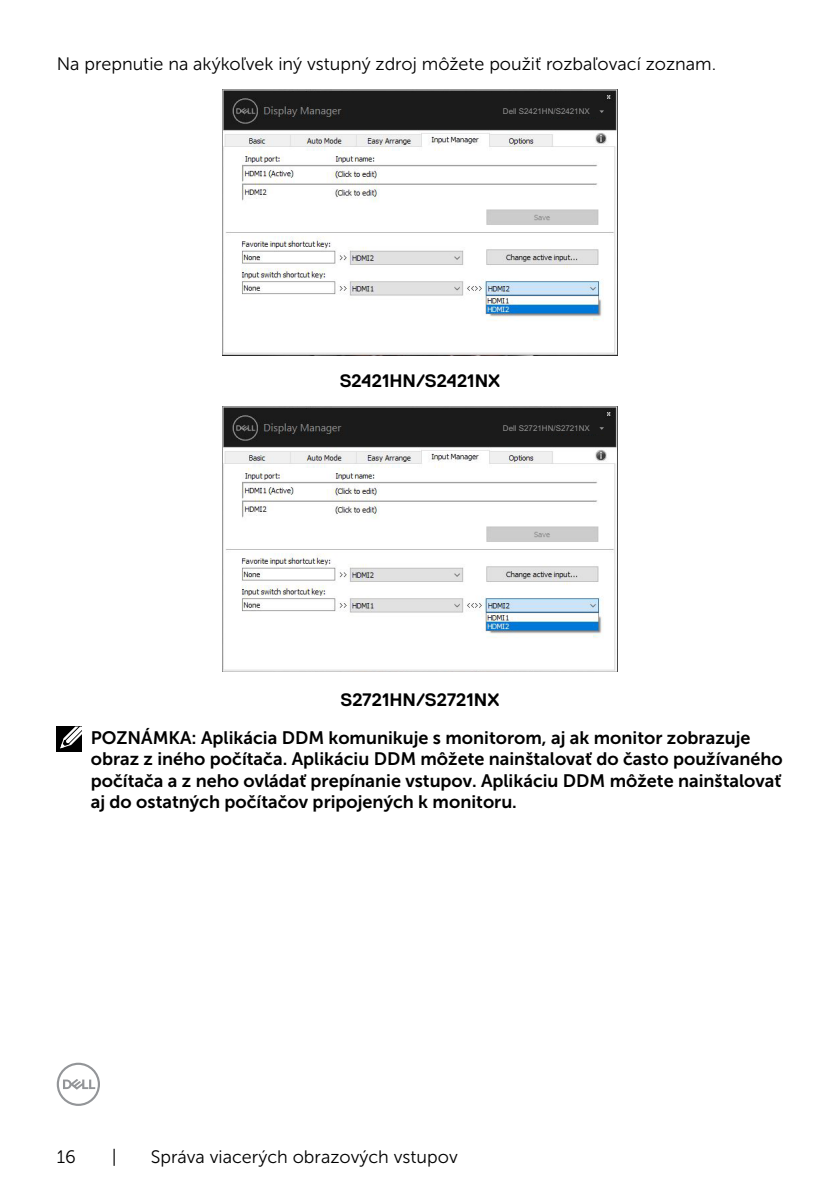
<style>
.page{position:relative;width:840px;height:1191px;background:#fff}
.page>*{position:absolute;margin:0;border:0;box-sizing:border-box;transform-origin:0 0}
.t1{font:18px/21.6px "Museo Sans For Dell 700";color:#000}
.t2{font:18px "Museo Sans For Dell 300";color:#000}
.t3{font:700 18px "Dell Replica";color:#000}
.t4{font:8px "Arial";color:#939393}
</style>
<div class="page">
<svg style="left:57px;top:1062px;width:43px;height:44px"></svg>
<img style="left:223px;top:89px;width:393px;height:266px">
<div style="left:519px;top:108px;width:86px;height:9px;background:#1b1b1b"></div>
<img style="left:223px;top:406px;width:393px;height:266px">
<div style="left:519px;top:424px;width:86px;height:10px;background:#1b1b1b"></div>
<div style="left:57px;top:726px;width:25px;height:26px;background:#000"></div>
<svg style="left:60px;top:726px;width:22px;height:23px"></svg>
<p class="t2" style="left:57px;top:54px;width:660px">Na prepnutie na akýkoľvek iný vstupný zdroj môžete použiť rozbaľovací zoznam.</p>
<p class="t4" style="left:502px;top:107px;width:88px">Dell S2421HN/S2421NX</p>
<p class="t3" style="left:339px;top:371px;width:162px">S2421HN/S2421NX</p>
<p class="t4" style="left:502px;top:423px;width:88px">Dell S2721HN/S2721NX</p>
<p class="t3" style="left:340px;top:690px;width:160px">S2721HN/S2721NX</p>
<p class="t1" style="left:91px;top:726px;width:693px">POZNÁMKA: Aplikácia DDM komunikuje s monitorom, aj ak monitor zobrazuje obraz z iného počítača. Aplikáciu DDM môžete nainštalovať do často používaného počítača a z neho ovládať prepínanie vstupov. Aplikáciu DDM môžete nainštalovať aj do ostatných počítačov pripojených k monitoru.</p>
<p class="t2" style="left:57px;top:1146px;width:21px">16</p>
<p class="t2" style="left:112px;top:1146px;width:6px">|</p>
<p class="t2" style="left:151px;top:1146px;width:308px">Správa viacerých obrazových vstupov</p>
</div>
